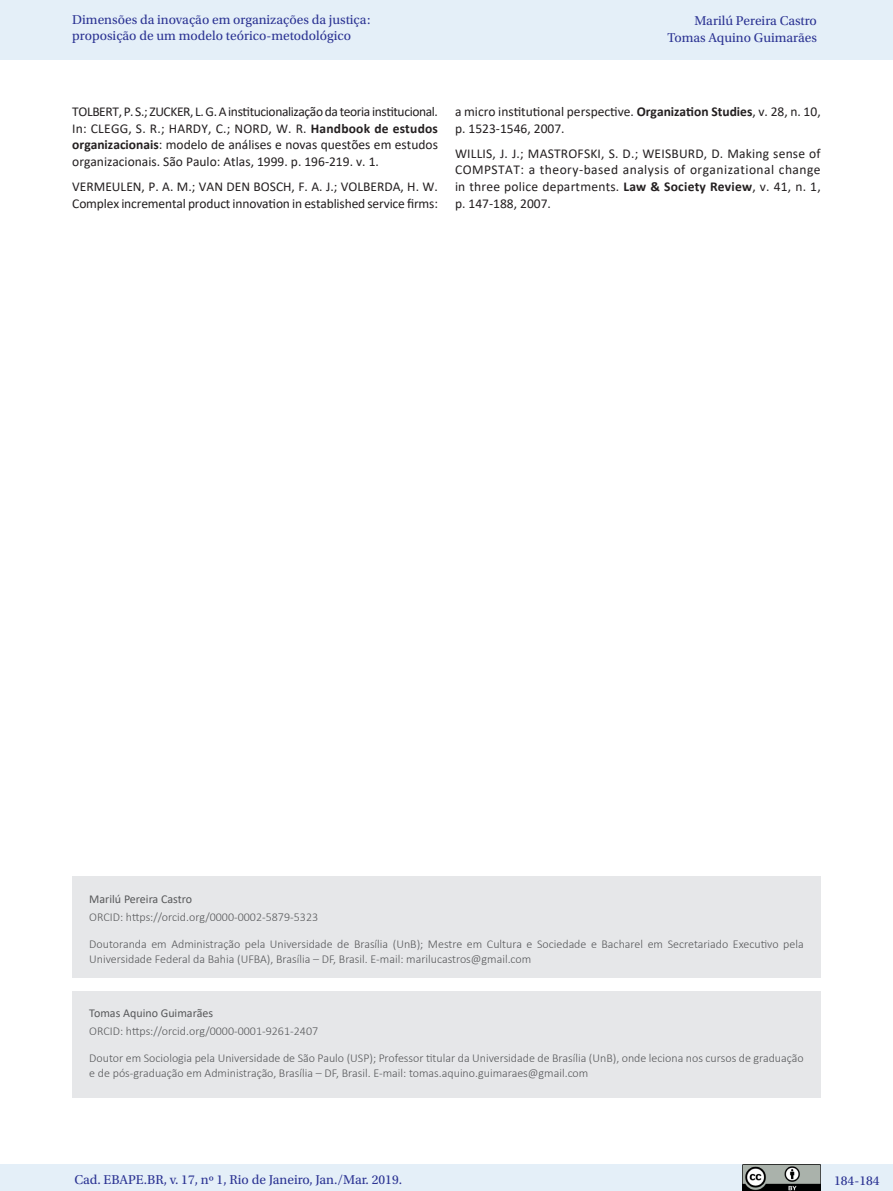
<style>
.page{position:relative;width:893px;height:1191px;background:#fff}
.page>*{position:absolute;margin:0;border:0;box-sizing:border-box;transform-origin:0 0}
.Referencias{font:13.5px/16.5px "Calibri";color:#231f20;text-align:justify}
.t1{font:13.5px/16.5px "Utopia Std";color:#2b3393}
._06_3_nota_de_fim_au{font:300 12px/14.4px "Calibri";color:#57585a}
._06_3_nota_de_fim_au-2{font:12px "Calibri";color:#57585a}
.s1{font-weight:700}
</style>
<div class="page">
<div style="left:0;top:0;width:893px;height:60px;background:#e4eff8"></div>
<div style="left:0;top:1164px;width:893px;height:27px;background:#e4eff8"></div>
<img style="left:743px;top:1164px;width:78px;height:27px">
<div style="left:72px;top:875px;width:749px;height:222px;background:#e6e7e9"></div>
<div style="left:72px;top:978px;width:749px;height:12px;background:#fff"></div>
<p class="t1" style="left:72px;top:11px;width:300px">Dimensões da inovação em organizações da justiça: proposição de um modelo teórico-metodológico</p>
<p class="t1" style="left:667px;top:13px;width:151px;text-align:right">Marilú Pereira Castro<br>Tomas Aquino Guimarães</p>
<p class="Referencias" style="left:72px;top:103px;width:367px">TOLBERT, P. S.; ZUCKER, L. G. A institucionalização da teoria institucional.<br>In: CLEGG, S. R.; HARDY, C.; NORD, W. R. <span class="s1">Handbook de estudos organizacionais</span>: modelo de análises e novas questões em estudos organizacionais. São Paulo: Atlas, 1999. p. 196-219. v. 1.</p>
<p class="Referencias" style="left:72px;top:178px;width:367px">VERMEULEN, P. A. M.; VAN DEN BOSCH, F. A. J.; VOLBERDA, H. W.<br>Complex incremental product innovation in established service firms:</p>
<p class="Referencias" style="left:455px;top:103px;width:367px">a micro institutional perspective. <span class="s1">Organization Studies</span>, v. 28, n. 10, p. 1523-1546, 2007.</p>
<p class="Referencias" style="left:455px;top:145px;width:367px">WILLIS, J. J.; MASTROFSKI, S. D.; WEISBURD, D. Making sense of COMPSTAT: a theory-based analysis of organizational change in three police departments. <span class="s1">Law &amp; Society Review</span>, v. 41, n. 1, p. 147-188, 2007.</p>
<p class="_06_3_nota_de_fim_au-2" style="left:89px;top:890px;width:104px">Marilú Pereira Castro</p>
<p class="_06_3_nota_de_fim_au" style="left:89px;top:910px;width:230px">ORCID: https://orcid.org/0000-0002-5879-5323</p>
<p class="_06_3_nota_de_fim_au" style="left:89px;top:937px;width:716px">Doutoranda em Administração pela Universidade de Brasília (UnB); Mestre em Cultura e Sociedade e Bacharel em Secretariado Executivo pela<br>Universidade Federal da Bahia (UFBA), Brasília – DF, Brasil. E-mail: marilucastros@gmail.com</p>
<p class="_06_3_nota_de_fim_au-2" style="left:89px;top:1004px;width:125px">Tomas Aquino Guimarães</p>
<p class="_06_3_nota_de_fim_au" style="left:89px;top:1023px;width:230px">ORCID: https://orcid.org/0000-0001-9261-2407</p>
<p class="_06_3_nota_de_fim_au" style="left:89px;top:1050px;width:716px">Doutor em Sociologia pela Universidade de São Paulo (USP); Professor titular da Universidade de Brasília (UnB), onde leciona nos cursos de graduação e de pós-graduação em Administração, Brasília – DF, Brasil. E-mail: tomas.aquino.guimaraes@gmail.com</p>
<p class="t1" style="left:74px;top:1171px;width:329px">Cad. EBAPE.BR, v. 17, nº 1, Rio de Janeiro, Jan./Mar. 2019.</p>
<p class="t1" style="left:834px;top:1172px;width:47px">184-184</p>
</div>
